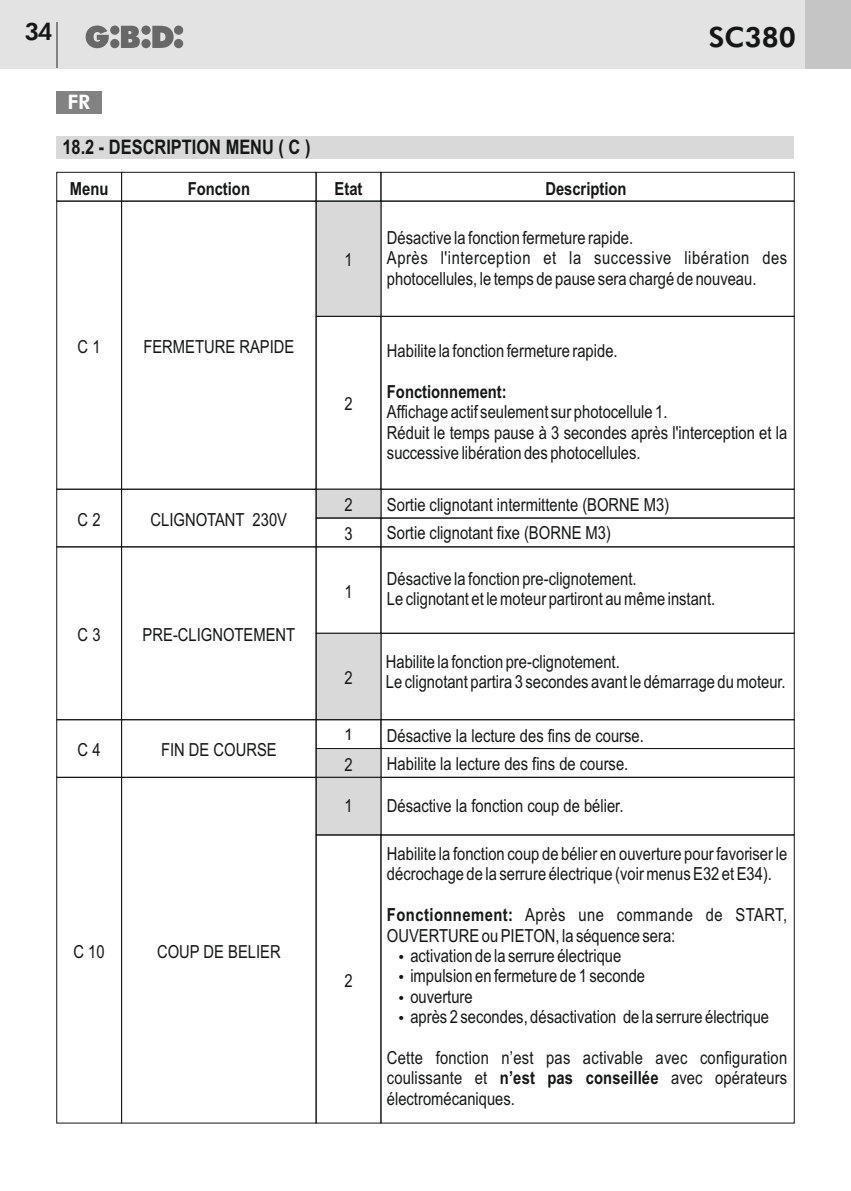
<style>
.page{position:relative;width:851px;height:1191px;background:#fff}
.page>*{position:absolute;margin:0;border:0;box-sizing:border-box;transform-origin:0 0}
.t1{font:800 28px "Futura BT";color:#151616}
.t2{font:800 24px "Futura BT";color:#151616}
.t3{font:700 20px "Arial Narrow";color:#151616}
.t4{font:800 20px "Futura BT";color:#fff}
.t5{font:18px/20.4px "Arial Narrow";color:#151616}
.t6{font:700 18px "Arial Narrow";color:#151616}
.t7{font:18px "Arial Narrow";letter-spacing:.025em;color:#151616}
.t8{font:700 16px "Arial Narrow";color:#151616}
.t9{font:16px "Arial";color:#151616}
.s1{font-weight:700}
</style>
<div class="page">
<div style="left:0;top:0;width:850px;height:68px;background:#e3e3e3"></div>
<div style="left:805px;top:0;width:45px;height:68px;background:#c5c5c5"></div>
<svg style="left:86px;top:26px;width:97px;height:22px"></svg>
<hr style="left:56px;top:23px;width:2px;height:45px;background:#818281">
<hr style="left:850px;top:0;width:1px;height:68px;background:#c5c5c5">
<div style="left:57px;top:91px;width:45px;height:22px;background:#818281"></div>
<div style="left:380px;top:201px;width:414px;height:115px;border:1px solid #151616"></div>
<div style="left:316px;top:201px;width:65px;height:115px;background:#d9d9da"></div>
<div style="left:57px;top:136px;width:737px;height:23px;background:#d9d9da"></div>
<div style="left:56px;top:172px;width:66px;height:29px;border:1px solid #151616"></div>
<div style="left:380px;top:172px;width:414px;height:29px;border:1px solid #151616"></div>
<div style="left:316px;top:172px;width:65px;height:29px;border:1px solid #151616"></div>
<div style="left:121px;top:172px;width:195px;height:29px;border:1px solid #151616"></div>
<div style="left:380px;top:316px;width:414px;height:173px;border:1px solid #151616"></div>
<div style="left:316px;top:316px;width:65px;height:173px;border:1px solid #151616"></div>
<div style="left:380px;top:489px;width:414px;height:29px;border:1px solid #151616"></div>
<svg style="left:316px;top:489px;width:65px;height:29px;background:#cacacb"></svg>
<div style="left:380px;top:518px;width:414px;height:29px;border:1px solid #151616"></div>
<div style="left:316px;top:518px;width:65px;height:29px;border:1px solid #151616"></div>
<div style="left:56px;top:201px;width:66px;height:288px;border:1px solid #151616"></div>
<div style="left:121px;top:489px;width:195px;height:58px;border:1px solid #151616"></div>
<div style="left:56px;top:489px;width:66px;height:58px;border:1px solid #151616"></div>
<div style="left:380px;top:546px;width:414px;height:87px;border:1px solid #151616"></div>
<div style="left:316px;top:546px;width:65px;height:87px;border:1px solid #151616"></div>
<div style="left:380px;top:633px;width:414px;height:87px;border:1px solid #151616"></div>
<div style="left:316px;top:633px;width:65px;height:86px;background:#d9d9da"></div>
<div style="left:121px;top:546px;width:195px;height:174px;border:1px solid #151616"></div>
<div style="left:56px;top:546px;width:66px;height:174px;border:1px solid #151616"></div>
<div style="left:380px;top:719px;width:414px;height:29px;border:1px solid #151616"></div>
<div style="left:316px;top:719px;width:65px;height:29px;border:1px solid #151616"></div>
<div style="left:380px;top:748px;width:414px;height:29px;border:1px solid #151616"></div>
<div style="left:121px;top:719px;width:195px;height:58px;border:1px solid #151616"></div>
<div style="left:56px;top:719px;width:66px;height:58px;border:1px solid #151616"></div>
<div style="left:380px;top:777px;width:414px;height:58px;border:1px solid #151616"></div>
<svg style="left:315px;top:748px;width:66px;height:86px;background:#cececf"></svg>
<div style="left:380px;top:834px;width:414px;height:289px;border:1px solid #151616"></div>
<div style="left:316px;top:834px;width:65px;height:289px;border:1px solid #151616"></div>
<div style="left:56px;top:777px;width:66px;height:346px;border:1px solid #151616"></div>
<h2 class="t2" style="left:24px;top:22px;width:29px">34</h2>
<h1 class="t1" style="left:708px;top:26px;width:89px">SC380</h1>
<p class="t4" style="left:67px;top:94px;width:24px">FR</p>
<p class="t3" style="left:62px;top:140px;width:249px">18.2 - DESCRIPTION MENU ( C )</p>
<p class="t6" style="left:70px;top:181px;width:40px">Menu</p>
<p class="t6" style="left:188px;top:181px;width:64px">Fonction</p>
<p class="t6" style="left:334px;top:181px;width:29px">Etat</p>
<p class="t6" style="left:545px;top:181px;width:83px">Description</p>
<p class="t8" style="left:60px;top:141px;width:162px">DESRCIZIONE MENU ( A )</p>
<p class="t5" style="left:78px;top:338px;width:24px">C 1</p>
<p class="t5" style="left:143px;top:338px;width:152px">FERMETURE RAPIDE</p>
<p class="t5" style="left:78px;top:511px;width:24px">C 2</p>
<p class="t5" style="left:150px;top:511px;width:138px">CLIGNOTANT 230V</p>
<p class="t5" style="left:78px;top:626px;width:24px">C 3</p>
<p class="t5" style="left:143px;top:626px;width:154px">PRE-CLIGNOTEMENT</p>
<p class="t5" style="left:78px;top:741px;width:24px">C 4</p>
<p class="t5" style="left:161px;top:741px;width:117px">FIN DE COURSE</p>
<p class="t5" style="left:74px;top:943px;width:33px">C 10</p>
<p class="t5" style="left:157px;top:943px;width:125px">COUP DE BELIER</p>
<p class="t5" style="left:344px;top:251px;width:10px">1</p>
<p class="t5" style="left:344px;top:395px;width:10px">2</p>
<p class="t5" style="left:387px;top:229px;width:402px">Désactive la fonction fermeture rapide.<br>Après l'interception et la successive libération des photocellules, le temps de pause sera chargé de nouveau.</p>
<p class="t5" style="left:387px;top:342px;width:232px">Habilite la fonction fermeture rapide.</p>
<p class="t6" style="left:387px;top:385px;width:121px">Fonctionnement:</p>
<p class="t5" style="left:387px;top:403px;width:402px">Affichage actif seulement sur photocellule 1.<br>Réduit le temps pause à 3 secondes après l'interception et la successive libération des photocellules.</p>
<p class="t5" style="left:344px;top:496px;width:10px">2</p>
<p class="t5" style="left:387px;top:496px;width:284px">Sortie clignotant intermittente (BORNE M3)</p>
<p class="t5" style="left:344px;top:525px;width:10px">3</p>
<p class="t5" style="left:387px;top:524px;width:225px">Sortie clignotant fixe (BORNE M3)</p>
<p class="t5" style="left:344px;top:583px;width:10px">1</p>
<p class="t5" style="left:387px;top:570px;width:330px">Désactive la fonction pre-clignotement.<br>Le clignotant et le moteur partiront au même instant.</p>
<p class="t5" style="left:386px;top:653px;width:235px">Habilite la fonction pre-clignotement.</p>
<p class="t5" style="left:344px;top:669px;width:10px">2</p>
<p class="t5" style="left:386px;top:673px;width:401px">Le clignotant partira 3 secondes avant le démarrage du moteur.</p>
<p class="t9" style="left:344px;top:728px;width:10px">1</p>
<p class="t5" style="left:387px;top:726px;width:258px">Désactive la lecture des fins de course.</p>
<p class="t5" style="left:344px;top:755px;width:10px">2</p>
<p class="t5" style="left:387px;top:755px;width:243px">Habilite la lecture des fins de course.</p>
<p class="t5" style="left:344px;top:797px;width:10px">1</p>
<p class="t5" style="left:387px;top:797px;width:238px">Désactive la fonction coup de bélier.</p>
<p class="t5" style="left:387px;top:844px;width:402px">Habilite la fonction coup de bélier en ouverture pour favoriser le décrochage de la serrure électrique (voir menus E32 et E34).</p>
<p class="t7" style="left:387px;top:908px;width:402px"><span class="s1">Fonctionnement:</span> Après une commande de START,</p>
<p class="t5" style="left:387px;top:926px;width:290px">OUVERTURE ou PIETON, la séquence sera:</p>
<p class="t5" style="left:410px;top:947px;width:212px">activation de la serrure électrique</p>
<p class="t5" style="left:410px;top:967px;width:236px">impulsion en fermeture de 1 seconde</p>
<p class="t5" style="left:410px;top:987px;width:64px">ouverture</p>
<p class="t5" style="left:410px;top:1008px;width:360px">après 2 secondes, désactivation de la serrure électrique</p>
<p class="t5" style="left:387px;top:1049px;width:402px;text-align:justify">Cette fonction n’est pas activable avec configuration coulissante et <span class="s1">n’est pas conseillée</span> avec opérateurs électromécaniques.</p>
<p class="t5" style="left:344px;top:971px;width:10px">2</p>
</div>
